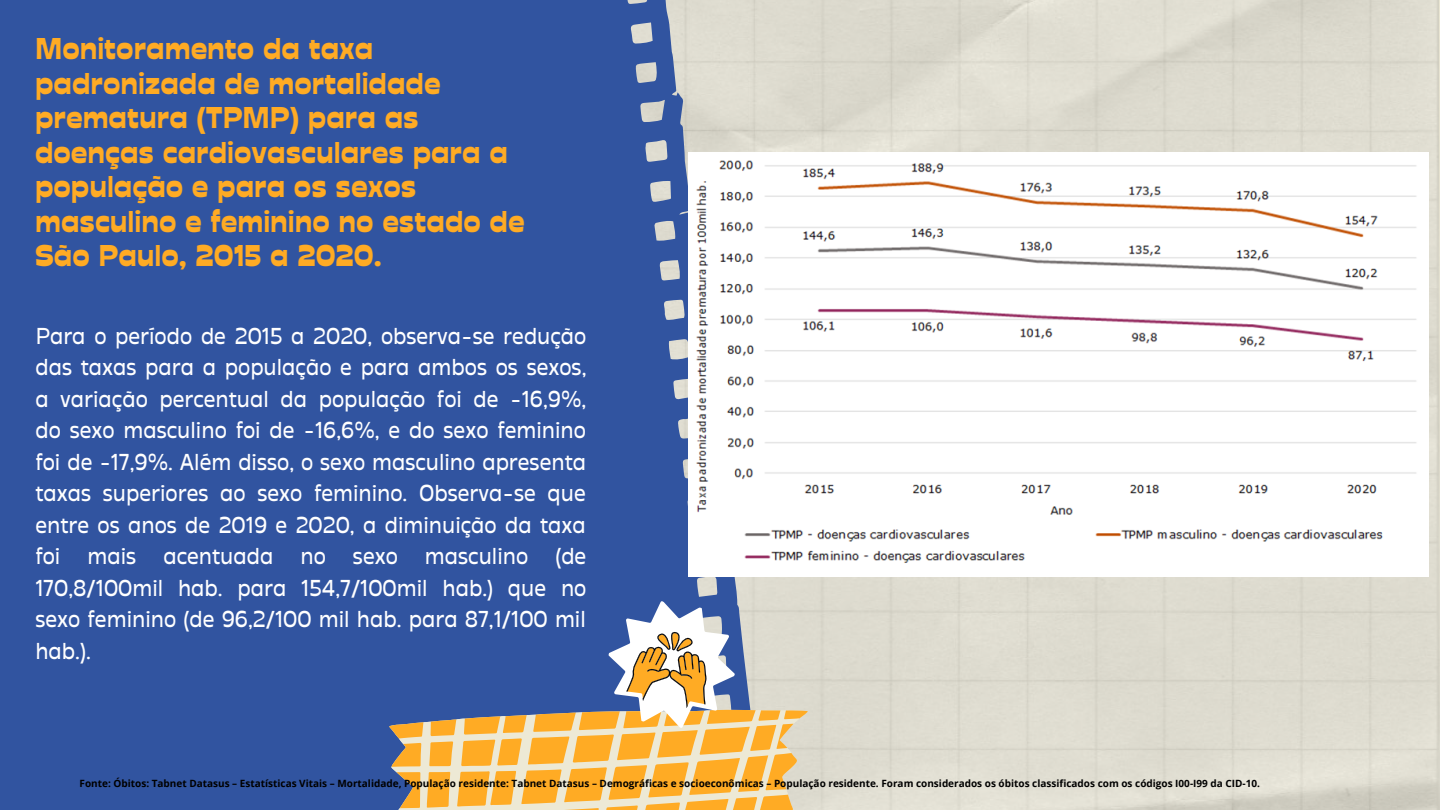
<style>
.page{position:relative;width:1440px;height:810px;background:#fff}
.page>*{position:absolute;margin:0;border:0;box-sizing:border-box;transform-origin:0 0}
.t1{font:30px/34.5px "Stadio Now Novarese";letter-spacing:.02em;color:#ffab24}
.t2{font:23px/31.5px "Stadio Now Text";color:#fff;text-align:justify}
.t3{font:700 10px "Open Sans";color:#000}
</style>
<div class="page">
<div style="left:0;top:0;width:829px;height:810px;background:#3154a0"></div>
<svg style="left:389px;top:594px;width:419px;height:216px;background:#a99e91"></svg>
<img style="left:689px;top:152px;width:728px;height:424px">
<p class="t1" style="left:35px;top:32px;width:490px">Monitoramento da taxa padronizada de mortalidade prematura (TPMP) para as doenças cardiovasculares para a população e para os sexos masculino e feminino no estado de<br>São Paulo, 2015 a 2020.</p>
<p class="t2" style="left:35px;top:320px;width:553px">Para o período de 2015 a 2020, observa-se redução das taxas para a população e para ambos os sexos, a variação percentual da população foi de -16,9%, do sexo masculino foi de -16,6%, e do sexo feminino foi de -17,9%. Além disso, o sexo masculino apresenta taxas superiores ao sexo feminino. Observa-se que entre os anos de 2019 e 2020, a diminuição da taxa foi mais acentuada no sexo masculino (de 170,8/100mil hab. para 154,7/100mil hab.) que no sexo feminino (de 96,2/100 mil hab. para 87,1/100 mil hab.).</p>
<p class="t3" style="left:80px;top:777px;width:1182px">Fonte: Óbitos: Tabnet Datasus – Estatísticas Vitais – Mortalidade, População residente: Tabnet Datasus – Demográficas e socioeconômicas – População residente. Foram considerados os óbitos classificados com os códigos I00-I99 da CID-10.</p>
</div>
